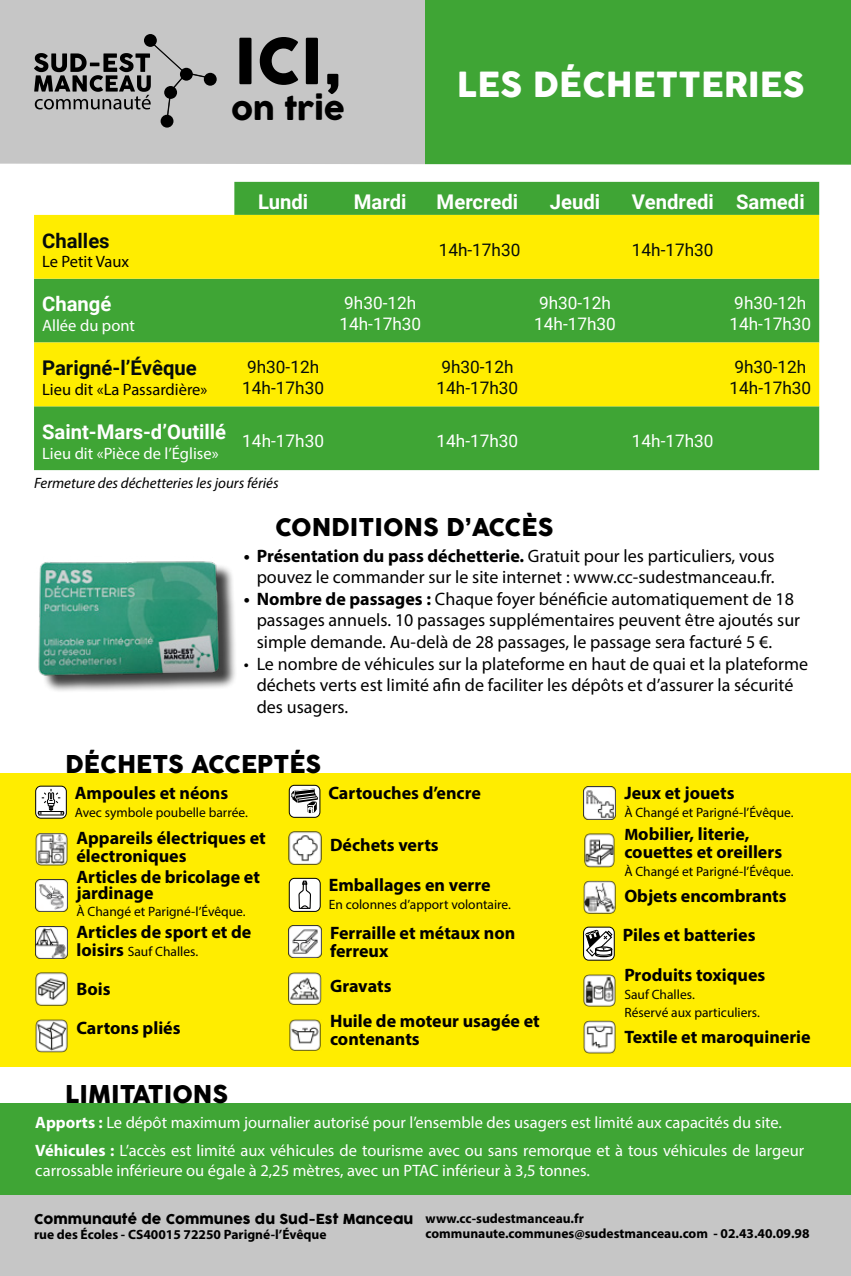
<style>
.page{position:relative;width:851px;height:1276px;background:#fff}
.page>*{position:absolute;margin:0;border:0;box-sizing:border-box;transform-origin:0 0}
.t1{font:62.7px "COCOGOOSE";color:#000}
.t2{font:33.9px "COCOGOOSE";color:#fff}
.t3{font:30px "COCOGOOSE";color:#000}
.t4{font:24px "COCOGOOSE";color:#000}
.t5{font:700 20.25px "Roboto";color:#fff}
.t6{font:700 20.25px "Roboto";color:#050c0b}
.t7{font:18px/21.6px "Myriad Pro";color:#000}
.t8{font:700 18px/39.3px "Myriad Pro";color:#000}
.t9{font:17.25px/20.7px "Roboto";color:#fff}
.t10{font:17.25px/20.7px "Roboto";color:#050c0b}
.t11{font:16.5px/28.3px "Myriad Pro";color:#fff}
.t12{font:16.5px "Myriad Pro";color:#000}
.t13{font:italic 15px "Myriad Pro";color:#000}
.t14{font:13.5px/18px "Myriad Pro";color:#000}
.t15{font:700 13.5px/15px "Myriad Pro";color:#000}
.t16{font:13.5px "COCOGOOSE";color:#000}
.s1{font-weight:700}
.s2{font-weight:700;font-size:18px}
.s3{font-size:16.5px}
</style>
<div class="page">
<div style="left:0;top:0;width:425px;height:167px;background:#c6c6c6"></div>
<div style="left:425px;top:0;width:425px;height:167px;background:#3fa535"></div>
<div style="left:0;top:1103px;width:850px;height:132px;background:#3fa535"></div>
<div style="left:0;top:1196px;width:850px;height:80px;background:#c6c6c6"></div>
<div style="left:0;top:773px;width:850px;height:293px;background:#ffed00"></div>
<svg style="left:34px;top:182px;width:785px;height:288px;background:#50ad46"></svg>
<svg style="left:34px;top:215px;width:785px;height:191px;background:#bfd512"></svg>
<img style="left:35px;top:1019px;width:33px;height:33px">
<img style="left:583px;top:880px;width:32px;height:33px">
<img style="left:289px;top:972px;width:32px;height:32px">
<img style="left:289px;top:832px;width:32px;height:32px">
<img style="left:35px;top:973px;width:33px;height:32px">
<img style="left:289px;top:925px;width:32px;height:33px">
<img style="left:584px;top:833px;width:31px;height:34px">
<img style="left:35px;top:833px;width:33px;height:32px">
<img style="left:583px;top:1021px;width:32px;height:32px">
<img style="left:289px;top:1020px;width:32px;height:30px">
<img style="left:583px;top:974px;width:32px;height:32px">
<div style="left:583px;top:927px;width:31px;height:33px;background:#fff;border-radius:5px"></div>
<div style="left:583px;top:926px;width:31px;height:34px;border:1px solid #000;border-radius:5px"></div>
<svg style="left:584px;top:929px;width:29px;height:29px"></svg>
<div style="left:289px;top:878px;width:31px;height:33px;background:#fff;border-radius:5px"></div>
<div style="left:289px;top:878px;width:31px;height:33px;border:1px solid #000;border-radius:5px"></div>
<svg style="left:298px;top:880px;width:13px;height:29px"></svg>
<div style="left:289px;top:785px;width:31px;height:32px;background:#fff;border-radius:5px"></div>
<div style="left:289px;top:785px;width:31px;height:32px;border:1px solid #000;border-radius:5px"></div>
<svg style="left:291px;top:788px;width:27px;height:26px"></svg>
<svg style="left:35px;top:785px;width:32px;height:34px"></svg>
<svg style="left:0;top:163px;width:850px;height:4px"></svg>
<img style="left:35px;top:879px;width:33px;height:33px">
<img style="left:35px;top:926px;width:33px;height:32px">
<img style="left:583px;top:787px;width:32px;height:32px">
<div style="left:42px;top:564px;width:196px;height:129px;background:#000;opacity:.75"></div>
<img style="left:38px;top:561px;width:188px;height:122px">
<div style="left:144px;top:34px;width:13px;height:13px;background:#000;border-radius:50%"></div>
<div style="left:161px;top:115px;width:12px;height:13px;background:#000;border-radius:50%"></div>
<div style="left:204px;top:73px;width:13px;height:13px;background:#000;border-radius:50%"></div>
<svg style="left:34px;top:40px;width:177px;height:80px"></svg>
<h1 class="t1" style="left:234px;top:14px;width:109px">ICI,</h1>
<h3 class="t3" style="left:231px;top:87px;width:115px">on trie</h3>
<h2 class="t2" style="left:457px;top:59px;width:349px">LES DÉCHETTERIES</h2>
<p class="t6" style="left:42px;top:226px;width:69px">Challes</p>
<p class="t12" style="left:42px;top:252px;width:88px">Le Petit Vaux</p>
<p class="t5" style="left:42px;top:290px;width:71px">Changé</p>
<p class="t11" style="left:42px;top:311px;width:94px">Allée du pont</p>
<p class="t6" style="left:42px;top:354px;width:156px">Parigné-l’Évêque</p>
<p class="t12" style="left:42px;top:379px;width:167px">Lieu dit «La Passardière»</p>
<p class="t5" style="left:42px;top:417px;width:185px">Saint-Mars-d’Outillé</p>
<p class="t11" style="left:42px;top:439px;width:178px">Lieu dit «Pièce de l’Église»</p>
<p class="t5" style="left:258px;top:187px;width:52px">Lundi</p>
<p class="t5" style="left:354px;top:187px;width:54px">Mardi</p>
<p class="t5" style="left:436px;top:187px;width:83px">Mercredi</p>
<p class="t5" style="left:549px;top:187px;width:52px">Jeudi</p>
<p class="t5" style="left:631px;top:187px;width:174px">Vendredi Samedi</p>
<p class="t10" style="left:438px;top:239px;width:83px">14h-17h30</p>
<p class="t10" style="left:631px;top:239px;width:83px">14h-17h30</p>
<p class="t9" style="left:339px;top:292px;width:83px">9h30-12h<br>14h-17h30</p>
<p class="t9" style="left:534px;top:292px;width:83px">9h30-12h<br>14h-17h30</p>
<p class="t9" style="left:729px;top:292px;width:83px">9h30-12h<br>14h-17h30</p>
<p class="t10" style="left:242px;top:356px;width:83px">9h30-12h<br>14h-17h30</p>
<p class="t10" style="left:436px;top:356px;width:83px">9h30-12h<br>14h-17h30</p>
<p class="t10" style="left:729px;top:356px;width:83px">9h30-12h<br>14h-17h30</p>
<p class="t9" style="left:242px;top:430px;width:83px">14h-17h30</p>
<p class="t9" style="left:436px;top:430px;width:83px">14h-17h30</p>
<p class="t9" style="left:631px;top:430px;width:83px">14h-17h30</p>
<p class="t13" style="left:34px;top:473px;width:246px">Fermeture des déchetteries les jours fériés</p>
<h3 class="t4" style="left:275px;top:509px;width:279px">CONDITIONS D’ACCÈS</h3>
<p class="t7" style="left:244px;top:544px;width:532px;text-align:right"><span class="s1">• Présentation du pass déchetterie.</span> Gratuit pour les particuliers, vous pouvez le commander sur le site internet : www.cc-sudestmanceau.fr.</p>
<p class="t7" style="left:257px;top:588px;width:545px;text-indent:-13px"><span class="s1">• Nombre de passages :</span> Chaque foyer bénéficie automatiquement de 18 passages annuels. 10 passages supplémentaires peuvent être ajoutés sur simple demande. Au-delà de 28 passages, le passage sera facturé 5 €.</p>
<p class="t7" style="left:257px;top:652px;width:553px;text-indent:-13px">• Le nombre de véhicules sur la plateforme en haut de quai et la plateforme déchets verts est limité afin de faciliter les dépôts et d’assurer la sécurité des usagers.</p>
<h3 class="t4" style="left:65px;top:746px;width:257px">DÉCHETS ACCEPTÉS</h3>
<p class="t8" style="left:75px;top:773px;width:155px">Ampoules et néons</p>
<p class="t14" style="left:75px;top:803px;width:174px">Avec symbole poubelle barrée.</p>
<p class="t8" style="left:76px;top:828px;width:191px;line-height:18px">Appareils électriques et électroniques</p>
<p class="t8" style="left:76px;top:867px;width:185px;line-height:16.5px">Articles de bricolage et jardinage</p>
<p class="t14" style="left:76px;top:902px;width:171px">À Changé et Parigné-l’Évêque.</p>
<p class="t8" style="left:76px;top:911px;width:176px">Articles de sport et de</p>
<p class="t14" style="left:76px;top:942px;width:123px"><span class="s2">loisirs</span> Sauf Challes.</p>
<p class="t8" style="left:76px;top:969px;width:106px">Bois<br>Cartons pliés</p>
<p class="t8" style="left:328px;top:773px;width:154px">Cartouches d’encre</p>
<p class="t8" style="left:329px;top:825px;width:163px">Déchets verts<br>Emballages en verre</p>
<p class="t14" style="left:329px;top:895px;width:184px">En colonnes d’apport volontaire.</p>
<p class="t8" style="left:330px;top:923px;width:187px;line-height:18px">Ferraille et métaux non ferreux</p>
<p class="t8" style="left:330px;top:968px;width:211px;line-height:35px">Gravats<br>Huile de moteur usagée et</p>
<p class="t8" style="left:330px;top:1019px;width:91px">contenants</p>
<p class="t8" style="left:624px;top:773px;width:112px">Jeux et jouets</p>
<p class="t14" style="left:624px;top:803px;width:171px">À Changé et Parigné-l’Évêque.</p>
<p class="t8" style="left:624px;top:824px;width:159px;line-height:18px"><span class="s3">M</span>obilier, literie, couettes et oreillers</p>
<p class="t14" style="left:624px;top:862px;width:171px">À Changé et Parigné-l’Évêque.</p>
<p class="t8" style="left:622px;top:876px;width:165px">Objets encombrants<br>Piles et batteries<br>Produits toxiques</p>
<p class="t14" style="left:624px;top:985px;width:137px">Sauf Challes.<br>Réservé aux particuliers.</p>
<p class="t8" style="left:624px;top:1017px;width:188px">Textile et maroquinerie</p>
<h3 class="t4" style="left:65px;top:1076px;width:164px">LIMITATIONS</h3>
<p class="t11" style="left:35px;top:1107px;width:770px"><span class="s1">Apports :</span> Le dépôt maximum journalier autorisé pour l’ensemble des usagers est limité aux capacités du site.<br><span class="s1">Véhicules :</span> L’accès est limité aux véhicules de tourisme avec ou sans remorque et à tous véhicules de largeur</p>
<p class="t11" style="left:35px;top:1156px;width:556px">carrossable inférieure ou égale à 2,25 mètres, avec un PTAC inférieur à 3,5 tonnes.</p>
<p class="t16" style="left:34px;top:1209px;width:381px">Communauté de Communes du Sud-Est Manceau</p>
<p class="t15" style="left:34px;top:1227px;width:294px">rue des Écoles - CS40015 72250 Parigné-l’Évêque</p>
<p class="t15" style="left:425px;top:1211px;width:385px">www.cc-sudestmanceau.fr communaute.communes@sudestmanceau.com - 02.43.40.09.98</p>
</div>
